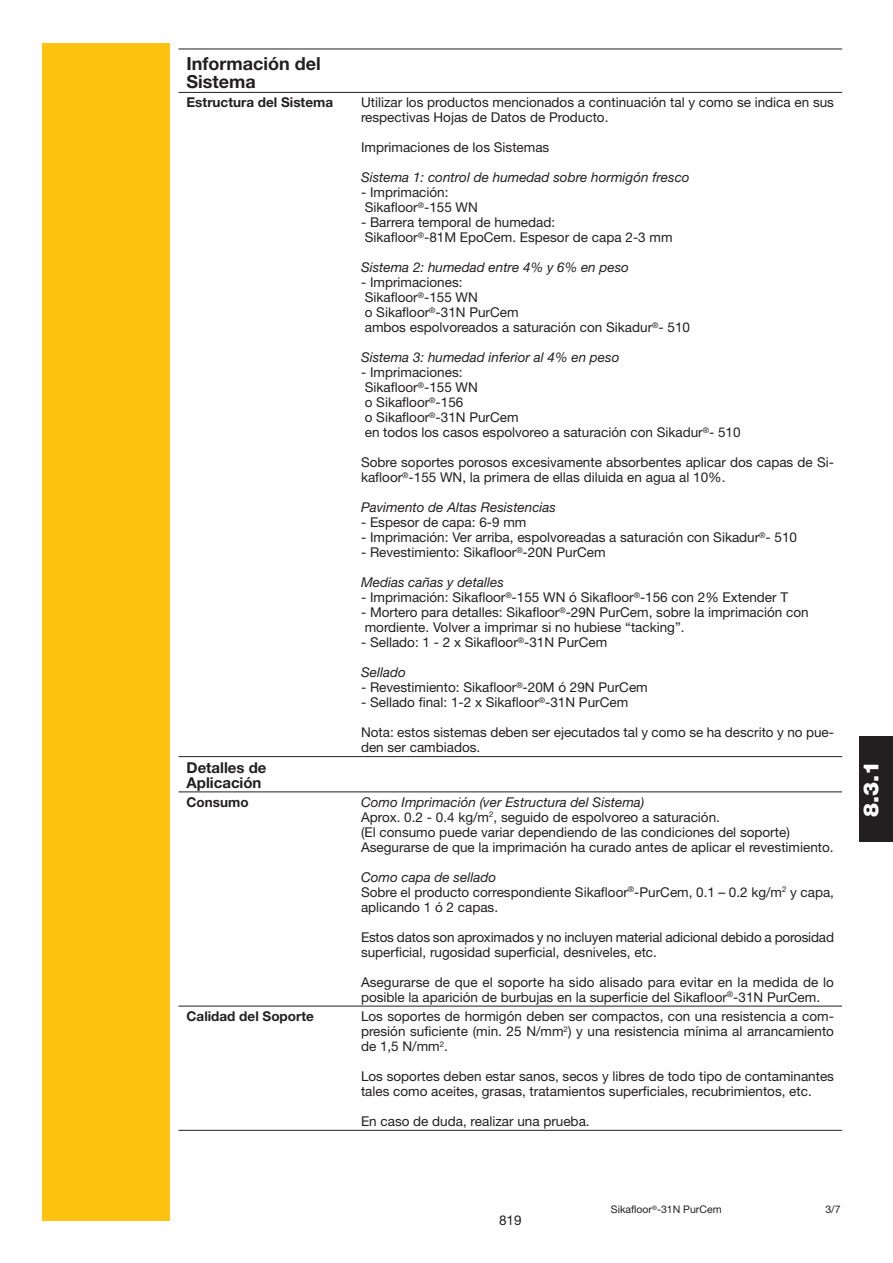
<style>
.page{position:relative;width:893px;height:1263px;background:#fff}
.page>*{position:absolute;margin:0;border:0;box-sizing:border-box;transform-origin:0 0}
.t1{font:900 21px "Helvetica Neue";color:#fff}
.t2{font:700 18px/18px "Helvetica Neue";color:#231f20}
.t3{font:700 15px/15px "Helvetica Neue";color:#231f20}
.t4{font:13.5px/15px "Helvetica Neue";color:#231f20}
.t5{font:italic 13.5px "Helvetica Neue";color:#231f20}
.t6{font:700 13.5px "Helvetica Neue";color:#231f20}
.t7{font:10.5px "Helvetica Neue";color:#231f20}
.s1{font-style:italic}
</style>
<div class="page">
<div style="left:42px;top:43px;width:128px;height:1177px;background:#fec210"></div>
<hr style="left:178px;top:49px;width:664px;height:1px;background:#231f20">
<hr style="left:178px;top:92px;width:664px;height:1px;background:#231f20">
<hr style="left:178px;top:756px;width:664px;height:1px;background:#231f20">
<hr style="left:178px;top:792px;width:664px;height:1px;background:#231f20">
<hr style="left:178px;top:1006px;width:664px;height:1px;background:#231f20">
<hr style="left:178px;top:1130px;width:175px;height:1px;background:#231f20">
<hr style="left:353px;top:1130px;width:489px;height:1px;background:#231f20">
<div style="left:859px;top:737px;width:33px;height:105px;background:#231f20"></div>
<h2 class="t2" style="left:186px;top:57px;width:136px">Información del<br>Sistema</h2>
<p class="t6" style="left:186px;top:98px;width:148px">Estructura del Sistema</p>
<p class="t4" style="left:361px;top:97px;width:474px">Utilizar los productos mencionados a continuación tal y como se indica en sus respectivas Hojas de Datos de Producto.</p>
<p class="t4" style="left:361px;top:142px;width:190px">Imprimaciones de los Sistemas</p>
<p class="t5" style="left:361px;top:173px;width:330px">Sistema 1: control de humedad sobre hormigón fresco</p>
<p class="t4" style="left:361px;top:187px;width:118px">- Imprimación:<br>Sikafloor<sup>®</sup>-155 WN</p>
<p class="t4" style="left:361px;top:217px;width:313px">- Barrera temporal de humedad:<br>Sikafloor<sup>®</sup>-81M EpoCem. Espesor de capa 2-3 mm</p>
<p class="t5" style="left:361px;top:263px;width:269px">Sistema 2: humedad entre 4% y 6% en peso</p>
<p class="t4" style="left:361px;top:277px;width:330px">- Imprimaciones:<br>Sikafloor<sup>®</sup>-155 WN<br>o Sikafloor<sup>®</sup>-31N PurCem<br>ambos espolvoreados a saturación con Sikadur<sup>®</sup>- 510</p>
<p class="t5" style="left:361px;top:353px;width:260px">Sistema 3: humedad inferior al 4% en peso</p>
<p class="t4" style="left:361px;top:367px;width:381px">- Imprimaciones:<br>Sikafloor<sup>®</sup>-155 WN<br>o Sikafloor<sup>®</sup>-156<br>o Sikafloor<sup>®</sup>-31N PurCem<br>en todos los casos espolvoreo a saturación con Sikadur<sup>®</sup>- 510</p>
<p class="t4" style="left:361px;top:457px;width:474px">Sobre soportes porosos excesivamente absorbentes aplicar dos capas de Si&shy;kafloor<sup>®</sup>-155 WN, la primera de ellas diluida en agua al 10%.</p>
<p class="t5" style="left:361px;top:503px;width:197px">Pavimento de Altas Resistencias</p>
<p class="t4" style="left:361px;top:517px;width:167px">- Espesor de capa: 6-9 mm</p>
<p class="t4" style="left:361px;top:532px;width:437px">- Imprimación: Ver arriba, espolvoreadas a saturación con Sikadur<sup>®</sup>- 510</p>
<p class="t4" style="left:361px;top:547px;width:246px">- Revestimiento: Sikafloor<sup>®</sup>-20N PurCem</p>
<p class="t5" style="left:361px;top:578px;width:144px">Medias cañas y detalles</p>
<p class="t4" style="left:361px;top:592px;width:428px">- Imprimación: Sikafloor<sup>®</sup>-155 WN ó Sikafloor<sup>®</sup>-156 con 2% Extender T</p>
<p class="t4" style="left:361px;top:607px;width:449px">- Mortero para detalles: Sikafloor<sup>®</sup>-29N PurCem, sobre la imprimación con mordiente. Volver a imprimar si no hubiese “tacking”.</p>
<p class="t4" style="left:361px;top:637px;width:248px">- Sellado: 1 - 2 x Sikafloor<sup>®</sup>-31N PurCem</p>
<p class="t5" style="left:361px;top:668px;width:46px">Sellado</p>
<p class="t4" style="left:361px;top:682px;width:288px">- Revestimiento: Sikafloor<sup>®</sup>-20M ó 29N PurCem</p>
<p class="t4" style="left:361px;top:697px;width:269px">- Sellado final: 1-2 x Sikafloor<sup>®</sup>-31N PurCem</p>
<p class="t4" style="left:361px;top:727px;width:474px">Nota: estos sistemas deben ser ejecutados tal y como se ha descrito y no pue&shy;den ser cambiados.</p>
<p class="t3" style="left:186px;top:762px;width:81px">Detalles de<br>Aplicación</p>
<p class="t6" style="left:186px;top:797px;width:63px">Consumo</p>
<p class="t4" style="left:361px;top:796px;width:474px"><span class="s1">Como Imprimación (ver Estructura del Sistema)<br></span>Aprox. 0.2 - 0.4 kg/m<sup>2</sup>, seguido de espolvoreo a saturación.<br>(El consumo puede variar dependiendo de las condiciones del soporte)<br>Asegurarse de que la imprimación ha curado antes de aplicar el revestimiento.</p>
<p class="t4" style="left:361px;top:871px;width:474px"><span class="s1">Como capa de sellado<br></span>Sobre el producto correspondiente Sikafloor<sup>®</sup>-PurCem, 0.1 – 0.2 kg/m<sup>2</sup> y capa, aplicando 1 ó 2 capas.</p>
<p class="t4" style="left:361px;top:931px;width:474px">Estos datos son aproximados y no incluyen material adicional debido a porosidad superficial, rugosidad superficial, desniveles, etc.</p>
<p class="t4" style="left:361px;top:976px;width:474px">Asegurarse de que el soporte ha sido alisado para evitar en la medida de lo posible la aparición de burbujas en la superficie del Sikafloor<sup>®</sup>-31N PurCem.</p>
<p class="t6" style="left:186px;top:1011px;width:129px">Calidad del Soporte</p>
<p class="t4" style="left:361px;top:1010px;width:474px;text-align:justify">Los soportes de hormigón deben ser compactos, con una resistencia a com&shy;presión suficiente (min. 25 N/mm<sup>2</sup>) y una resistencia mínima al arrancamiento de 1,5 N/mm<sup>2</sup>.</p>
<p class="t4" style="left:361px;top:1070px;width:474px">Los soportes deben estar sanos, secos y libres de todo tipo de contaminantes tales como aceites, grasas, tratamientos superficiales, recubrimientos, etc.</p>
<p class="t4" style="left:361px;top:1115px;width:230px">En caso de duda, realizar una prueba.</p>
<h1 class="t1" style="left:863px;top:817px;width:58px;rotate:-90deg">8.3.1</h1>
<p class="t4" style="left:499px;top:1214px;width:24px">819</p>
<p class="t7" style="left:611px;top:1206px;width:112px">Sikafloor<sup>®</sup>-31N PurCem</p>
<p class="t7" style="left:825px;top:1206px;width:17px">3/7</p>
</div>
